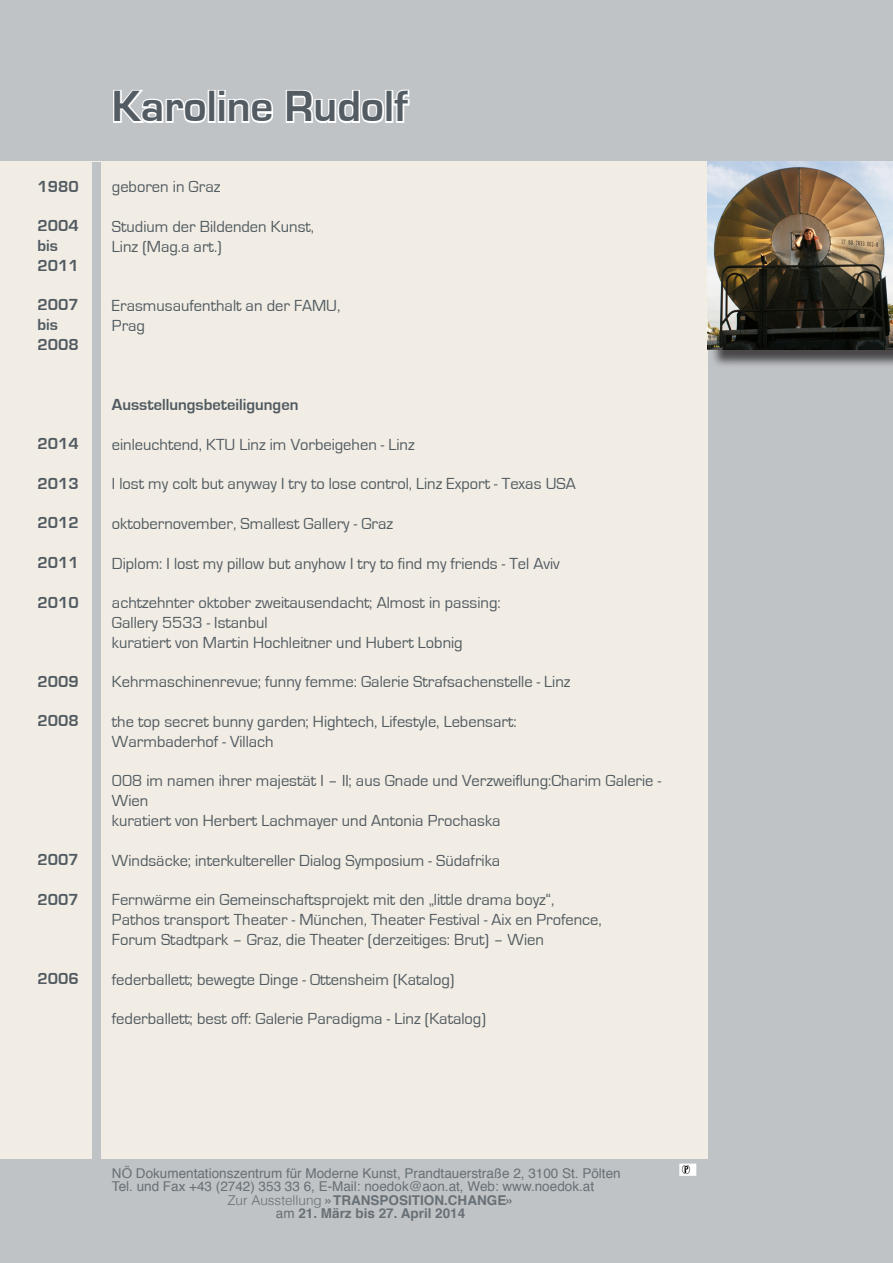
<style>
.page{position:relative;width:893px;height:1263px;background:#fff}
.page>*{position:absolute;margin:0;border:0;box-sizing:border-box;transform-origin:0 0}
.t1{font:700 45px "Eurostile";color:#535c63}
.t2{font:16.5px/19.8px "Eurostile";color:#505a60}
.t3{font:700 16.5px/19.8px "Eurostile";color:#505a60}
.t4{font:13.5px/13.5px "Helvetica";color:#687076}
.t5{font:700 13.5px "Helvetica";color:#687076}
.s1{font-weight:300}
.s2{font-weight:400}
</style>
<div class="page">
<div style="left:0;top:0;width:893px;height:162px;background:#bfc3c6"></div>
<div style="left:0;top:1155px;width:893px;height:108px;background:#bfc3c6"></div>
<div style="left:698px;top:0;width:195px;height:1263px;background:#bfc3c6"></div>
<div style="left:0;top:162px;width:708px;height:997px;background:#f1ece4"></div>
<svg style="left:113px;top:90px;width:95px;height:33px"></svg>
<div style="left:208px;top:90px;width:8px;height:33px;border:3px solid #fff"></div>
<svg style="left:217px;top:90px;width:56px;height:33px"></svg>
<svg style="left:285px;top:90px;width:99px;height:34px"></svg>
<div style="left:385px;top:90px;width:8px;height:33px;border:3px solid #fff"></div>
<svg style="left:392px;top:89px;width:18px;height:34px"></svg>
<div style="left:680px;top:1164px;width:16px;height:10px;background:#231f20;opacity:.5"></div>
<div style="left:679px;top:1163px;width:17px;height:13px;border:2px solid #fff"></div>
<div style="left:710px;top:164px;width:183px;height:204px;background:#231f20;opacity:.75"></div>
<img style="left:708px;top:162px;width:185px;height:187px">
<div style="left:92px;top:162px;width:8px;height:1014px;background:#bfc3c6"></div>
<p class="t3" style="left:37px;top:177px;width:43px">1980</p>
<p class="t3" style="left:37px;top:216px;width:43px">2004</p>
<p class="t3" style="left:37px;top:236px;width:22px">bis</p>
<p class="t3" style="left:37px;top:256px;width:43px">2011</p>
<p class="t3" style="left:37px;top:295px;width:43px">2007</p>
<p class="t3" style="left:37px;top:315px;width:43px">bis<br>2008</p>
<p class="t3" style="left:37px;top:434px;width:43px">2014</p>
<p class="t3" style="left:37px;top:474px;width:43px">2013</p>
<p class="t3" style="left:37px;top:513px;width:43px">2012</p>
<p class="t3" style="left:37px;top:553px;width:43px">2011</p>
<p class="t3" style="left:37px;top:592px;width:43px">2010</p>
<p class="t3" style="left:37px;top:672px;width:43px">2009</p>
<p class="t3" style="left:37px;top:711px;width:43px">2008</p>
<p class="t3" style="left:37px;top:850px;width:43px">2007</p>
<p class="t3" style="left:37px;top:889px;width:43px">2007</p>
<p class="t3" style="left:37px;top:969px;width:43px">2006</p>
<p class="t1" style="left:112px;top:82px;width:298px">Karoline Rudolf</p>
<p class="t2" style="left:112px;top:177px;width:110px">geboren in Graz</p>
<p class="t2" style="left:112px;top:217px;width:204px">Studium der Bildenden Kunst,</p>
<p class="t2" style="left:112px;top:237px;width:111px">Linz (Mag.a art.)</p>
<p class="t2" style="left:112px;top:296px;width:230px">Erasmusaufenthalt an der FAMU,</p>
<p class="t2" style="left:112px;top:316px;width:35px">Prag</p>
<p class="t3" style="left:112px;top:395px;width:188px">Ausstellungsbeteiligungen</p>
<p class="t2" style="left:112px;top:435px;width:304px">einleuchtend, KTU Linz im Vorbeigehen - Linz</p>
<p class="t2" style="left:112px;top:474px;width:465px">I lost my colt but anyway I try to lose control, Linz Export - Texas USA</p>
<p class="t2" style="left:112px;top:514px;width:283px">oktobernovember, Smallest Gallery - Graz</p>
<p class="t2" style="left:112px;top:554px;width:449px">Diplom: I lost my pillow but anyhow I try to find my friends - Tel Aviv</p>
<p class="t2" style="left:112px;top:593px;width:390px">achtzehnter oktober zweitausendacht; Almost in passing:</p>
<p class="t2" style="left:112px;top:613px;width:157px">Gallery 5533 - Istanbul</p>
<p class="t2" style="left:112px;top:633px;width:352px">kuratiert von Martin Hochleitner und Hubert Lobnig</p>
<p class="t2" style="left:112px;top:672px;width:460px">Kehrmaschinenrevue; funny femme: Galerie Strafsachenstelle - Linz</p>
<p class="t2" style="left:112px;top:712px;width:406px">the top secret bunny garden; Hightech, Lifestyle, Lebensart:</p>
<p class="t2" style="left:112px;top:732px;width:163px">Warmbaderhof - Villach</p>
<p class="t2" style="left:112px;top:771px;width:551px">008 im namen ihrer majestät I – II; aus Gnade und Verzweiflung:Charim Galerie -<br>Wien</p>
<p class="t2" style="left:112px;top:811px;width:390px">kuratiert von Herbert Lachmayer und Antonia Prochaska</p>
<p class="t2" style="left:112px;top:851px;width:390px">Windsäcke; interkultereller Dialog Symposium - Südafrika</p>
<p class="t2" style="left:112px;top:890px;width:444px">Fernwärme ein Gemeinschaftsprojekt mit den „little drama boyz“,</p>
<p class="t2" style="left:112px;top:910px;width:491px">Pathos transport Theater - München, Theater Festival - Aix en Profence,</p>
<p class="t2" style="left:112px;top:930px;width:434px">Forum Stadtpark – Graz, die Theater (derzeitiges: Brut) – Wien</p>
<p class="t2" style="left:112px;top:969px;width:344px">federballett; bewegte Dinge - Ottensheim (Katalog)</p>
<p class="t2" style="left:112px;top:1009px;width:375px">federballett; best off: Galerie Paradigma - Linz (Katalog)</p>
<p class="t4" style="left:112px;top:1167px;width:510px">NÖ Dokumentationszentrum für Moderne Kunst, Prandtauerstraße 2, 3100 St. Pölten<br>Tel. und Fax +43 (2742) 353 33 6, E-Mail: noedok@aon.at, Web: www.noedok.at</p>
<p class="t5" style="left:227px;top:1189px;width:288px"><span class="s1">Zur Ausstellung</span> »TRANSPOSITION.CHANGE»</p>
<p class="t5" style="left:276px;top:1203px;width:191px"><span class="s2">am</span> 21. März bis 27. April 2014</p>
</div>
